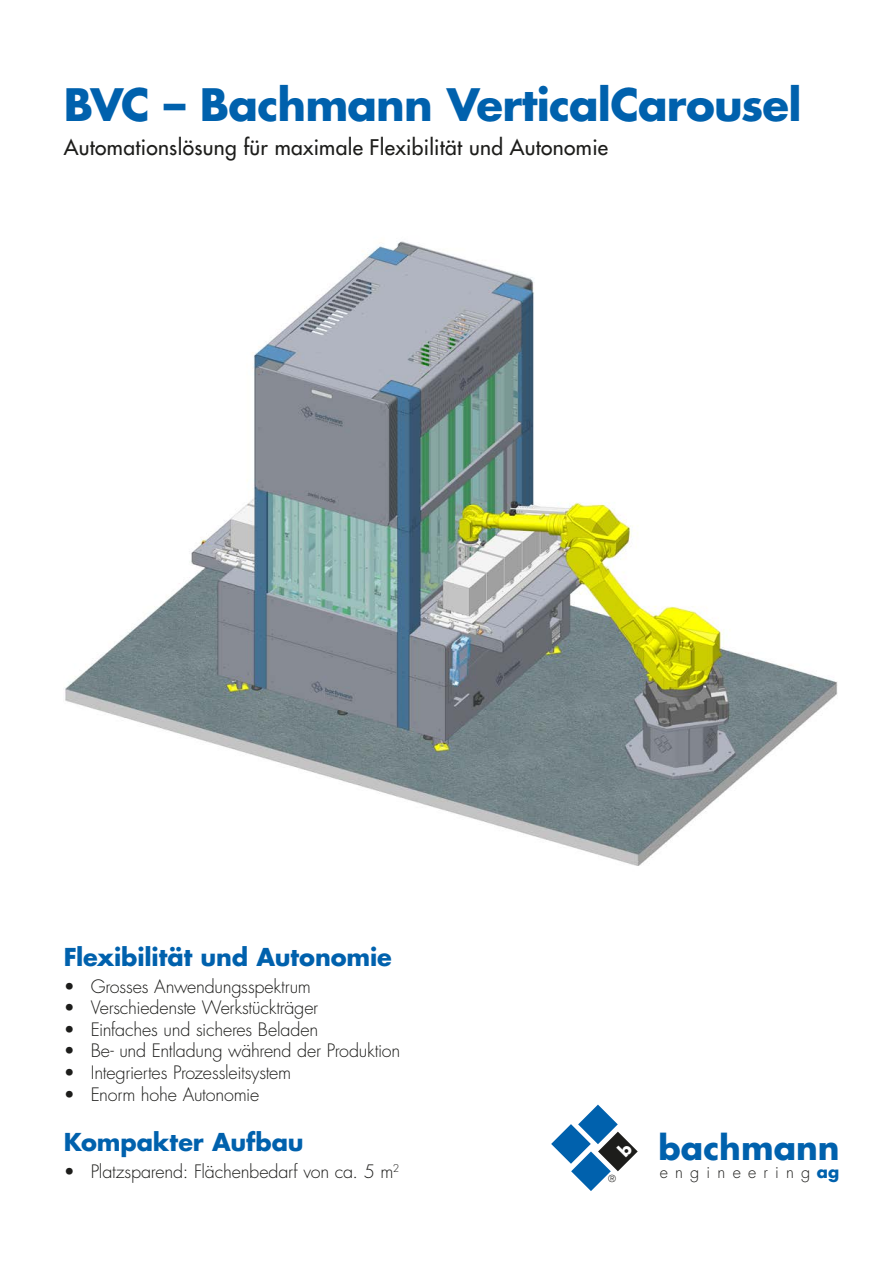
<style>
.page{position:relative;width:893px;height:1263px;background:#fff}
.page>*{position:absolute;margin:0;border:0;box-sizing:border-box;transform-origin:0 0}
.t1{font:700 43.5px "Futura";letter-spacing:-.02em;color:#0061ad}
.t2{font:700 33px "Futura";color:#0061ad}
.t3{font:700 24px "Futura";letter-spacing:-.005em;color:#0061ad}
.t4{font:21px "Futura";letter-spacing:.015em;color:#1d1d1b}
.t5{font:300 18px "Futura";letter-spacing:-.01em;color:#1d1d1b}
.t6{font:300 16.5px "Futura";letter-spacing:.45em;color:#1d1d1b}
.t7{font:9.9px "Helvetica";color:#1d1d1b}
.s1{font-weight:700;color:#0061ad}
</style>
<div class="page">
<img style="left:65px;top:241px;width:773px;height:625px">
<svg style="left:551px;top:1104px;width:87px;height:87px"></svg>
<h1 class="t1" style="left:64px;top:76px;width:739px">BVC – Bachmann VerticalCarousel</h1>
<p class="t4" style="left:64px;top:134px;width:546px">Automationslösung für maximale Flexibilität und Autonomie</p>
<h3 class="t3" style="left:64px;top:940px;width:330px">Flexibilität und Autonomie</h3>
<p class="t5" style="left:64px;top:975px;width:249px">• Grosses Anwendungsspektrum</p>
<p class="t5" style="left:64px;top:997px;width:256px">• Verschiedenste Werkstückträger</p>
<p class="t5" style="left:64px;top:1018px;width:256px">• Einfaches und sicheres Beladen</p>
<p class="t5" style="left:64px;top:1040px;width:338px">• Be- und Entladung während der Produktion</p>
<p class="t5" style="left:64px;top:1061px;width:229px">• Integriertes Prozessleitsystem</p>
<p class="t5" style="left:64px;top:1083px;width:197px">• Enorm hohe Autonomie</p>
<h3 class="t3" style="left:64px;top:1126px;width:241px">Kompakter Aufbau</h3>
<p class="t5" style="left:64px;top:1160px;width:337px">• Platzsparend: Flächenbedarf von ca. 5 m<sup>2</sup></p>
<p class="t7" style="left:608px;top:1173px;width:9px">®</p>
<h2 class="t2" style="left:658px;top:1125px;width:183px">bachmann</h2>
<p class="t6" style="left:660px;top:1161px;width:181px">engineering<span class="s1">ag</span></p>
</div>
